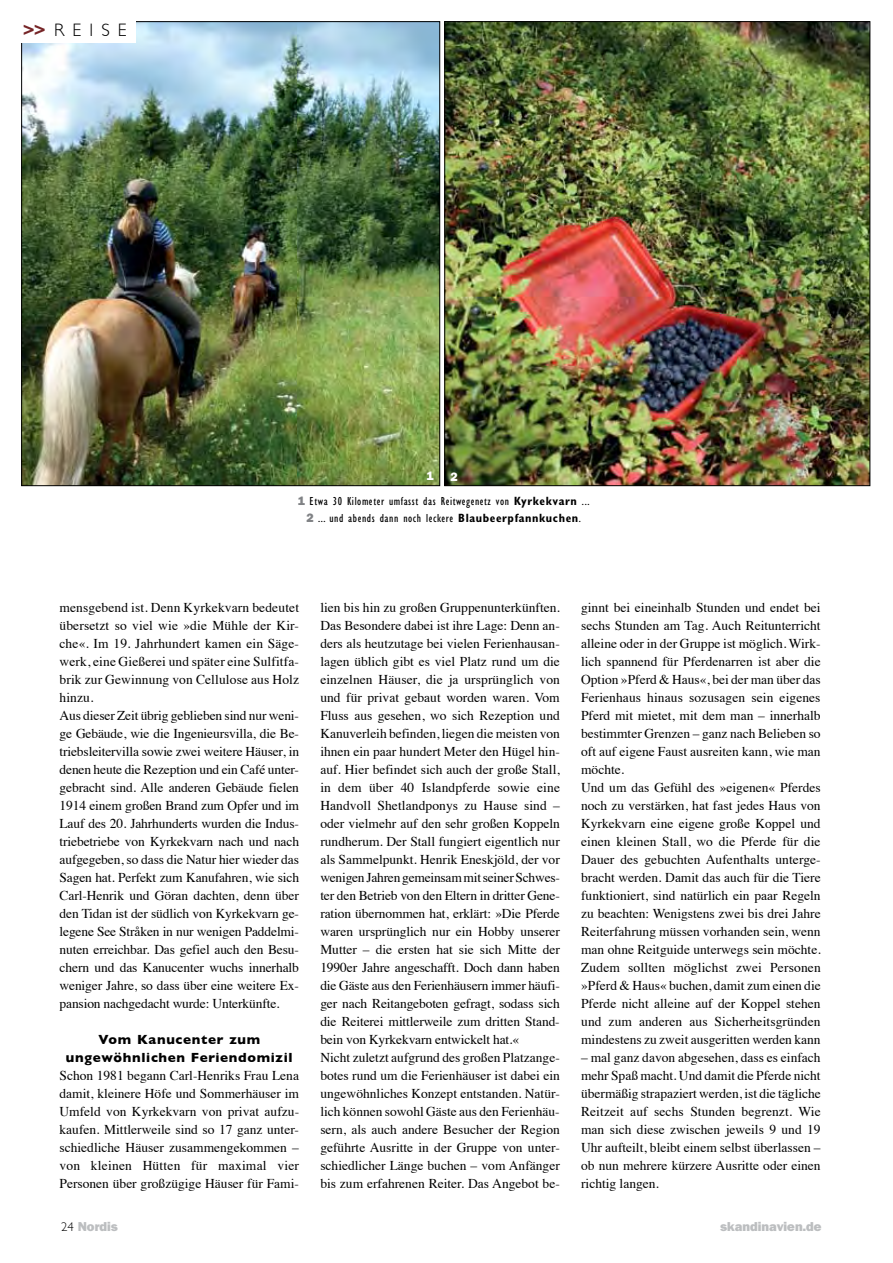
<style>
.page{position:relative;width:893px;height:1263px;background:#fff}
.page>*{position:absolute;margin:0;border:0;box-sizing:border-box;transform-origin:0 0}
.t1{font:300 18px "Gill Sans";letter-spacing:.45em;color:#000}
.t2{font:13.5px/18px "Times";color:#000}
.t3{font:700 13.5px/18px "Gill Sans";letter-spacing:.05em;color:#000;text-align:center}
.t4{font:800 12.75px "Franklin ITCBQ";color:#bcbec0}
.t5{font:condensed 12px/16.5px "Gill Sans Std";letter-spacing:.05em;color:#000;text-align:center}
.t6{font:800 12px "Franklin ITCBQ";color:#fff}
.s1{font-weight:700;color:#762527}
.s2{font-family:"Franklin ITCBQ";font-weight:800;font-stretch:normal;color:#808285}
.s3{font-weight:700}
.s4{font-family:"Gill Sans";font-weight:300;color:#000}
</style>
<div class="page">
<img style="left:23px;top:23px;width:415px;height:461px">
<img style="left:446px;top:23px;width:422px;height:461px">
<div style="left:0;top:0;width:135px;height:43px;background:#fff"></div>
<h1 class="t1" style="left:23px;top:16px;width:105px"><span class="s1">&gt;&gt;</span> REISE</h1>
<p class="t6" style="left:427px;top:469px;width:9px">1</p>
<p class="t6" style="left:451px;top:470px;width:9px">2</p>
<p class="t5" style="left:298px;top:493px;width:293px"><span class="s2">1</span> Etwa 30 Kilometer umfasst das Reitwegenetz von <span class="s3">Kyrkekvarn</span> ...<br><span class="s2">2</span> ... und abends dann noch leckere <span class="s3">Blaubeerpfannkuchen</span>.</p>
<p class="t2" style="left:60px;top:597px;width:241px">mensgebend ist. Denn Kyrkekvarn bedeutet übersetzt so viel wie »die Mühle der Kir&shy;che«. Im 19. Jahrhundert kamen ein Säge&shy;werk, eine Gießerei und später eine Sulfitfa&shy;brik zur Gewinnung von Cellulose aus Holz hinzu.<br>Aus dieser Zeit übrig geblieben sind nur weni&shy;ge Gebäude, wie die Ingenieursvilla, die Be&shy;triebsleitervilla sowie zwei weitere Häuser, in denen heute die Rezeption und ein Café unter&shy;gebracht sind. Alle anderen Gebäude fielen 1914 einem großen Brand zum Opfer und im Lauf des 20. Jahrhunderts wurden die Indus&shy;triebetriebe von Kyrkekvarn nach und nach aufgegeben, so dass die Natur hier wieder das Sagen hat. Perfekt zum Kanufahren, wie sich Carl-Henrik und Göran dachten, denn über den Tidan ist der südlich von Kyrkekvarn ge&shy;legene See Stråken in nur wenigen Paddelmi&shy;nuten erreichbar. Das gefiel auch den Besu&shy;chern und das Kanucenter wuchs innerhalb weniger Jahre, so dass über eine weitere Ex&shy;pansion nachgedacht wurde: Unterkünfte.</p>
<p class="t3" style="left:66px;top:1030px;width:228px">Vom Kanucenter zum ungewöhnlichen Feriendomizil</p>
<p class="t2" style="left:60px;top:1065px;width:241px;text-align:justify">Schon 1981 begann Carl-Henriks Frau Lena damit, kleinere Höfe und Sommerhäuser im Umfeld von Kyrkekvarn von privat aufzu&shy;kaufen. Mittlerweile sind so 17 ganz unter&shy;schiedliche Häuser zusammengekommen – von kleinen Hütten für maximal vier Personen über großzügige Häuser für Fami-</p>
<p class="t2" style="left:320px;top:597px;width:241px">lien bis hin zu großen Gruppenunterkünften.<br>Das Besondere dabei ist ihre Lage: Denn an&shy;ders als heutzutage bei vielen Ferienhausan&shy;lagen üblich gibt es viel Platz rund um die einzelnen Häuser, die ja ursprünglich von und für privat gebaut worden waren. Vom Fluss aus gesehen, wo sich Rezeption und Kanuverleih befinden, liegen die meisten von ihnen ein paar hundert Meter den Hügel hin&shy;auf. Hier befindet sich auch der große Stall, in dem über 40 Islandpferde sowie eine Handvoll Shetlandponys zu Hause sind – oder vielmehr auf den sehr großen Koppeln rundherum. Der Stall fungiert eigentlich nur als Sammelpunkt. Henrik Eneskjöld, der vor wenigen Jahren gemeinsam mit seiner Schwes&shy;ter den Betrieb von den Eltern in dritter Gene&shy;ration übernommen hat, erklärt: »Die Pferde waren ursprünglich nur ein Hobby unserer Mutter – die ersten hat sie sich Mitte der 1990er Jahre angeschafft. Doch dann haben die Gäste aus den Ferienhäusern immer häufi&shy;ger nach Reitangeboten gefragt, sodass sich die Reiterei mittlerweile zum dritten Stand&shy;bein von Kyrkekvarn entwickelt hat.«<br>Nicht zuletzt aufgrund des großen Platzange&shy;botes rund um die Ferienhäuser ist dabei ein ungewöhnliches Konzept entstanden. Natür&shy;lich können sowohl Gäste aus den Ferienhäu&shy;sern, als auch andere Besucher der Region geführte Ausritte in der Gruppe von unter&shy;schiedlicher Länge buchen – vom Anfänger bis zum erfahrenen Reiter. Das Angebot be-</p>
<p class="t2" style="left:581px;top:597px;width:241px">ginnt bei eineinhalb Stunden und endet bei sechs Stunden am Tag. Auch Reitunterricht alleine oder in der Gruppe ist möglich. Wirk&shy;lich spannend für Pferdenarren ist aber die Option »Pferd &amp; Haus«, bei der man über das Ferienhaus hinaus sozusagen sein eigenes Pferd mit mietet, mit dem man – innerhalb bestimmter Grenzen – ganz nach Belieben so oft auf eigene Faust ausreiten kann, wie man möchte.<br>Und um das Gefühl des »eigenen« Pferdes noch zu verstärken, hat fast jedes Haus von Kyrkekvarn eine eigene große Koppel und einen kleinen Stall, wo die Pferde für die Dauer des gebuchten Aufenthalts unterge&shy;bracht werden. Damit das auch für die Tiere funktioniert, sind natürlich ein paar Regeln zu beachten: Wenigstens zwei bis drei Jahre Reiterfahrung müssen vorhanden sein, wenn man ohne Reitguide unterwegs sein möchte.<br>Zudem sollten möglichst zwei Personen »Pferd &amp; Haus« buchen, damit zum einen die Pferde nicht alleine auf der Koppel stehen und zum anderen aus Sicherheitsgründen mindestens zu zweit ausgeritten werden kann</p>
<p class="t2" style="left:581px;top:1047px;width:241px;text-align:justify">– mal ganz davon abgesehen, dass es einfach mehr Spaß macht. Und damit die Pferde nicht übermäßig strapaziert werden, ist die tägliche Reitzeit auf sechs Stunden begrenzt. Wie man sich diese zwischen jeweils 9 und 19<br>Uhr aufteilt, bleibt einem selbst überlassen – ob nun mehrere kürzere Ausritte oder einen richtig langen.</p>
<p class="t4" style="left:61px;top:1220px;width:59px"><span class="s4">24</span> Nordis</p>
<p class="t4" style="left:720px;top:1220px;width:103px">skandinavien.de</p>
</div>
